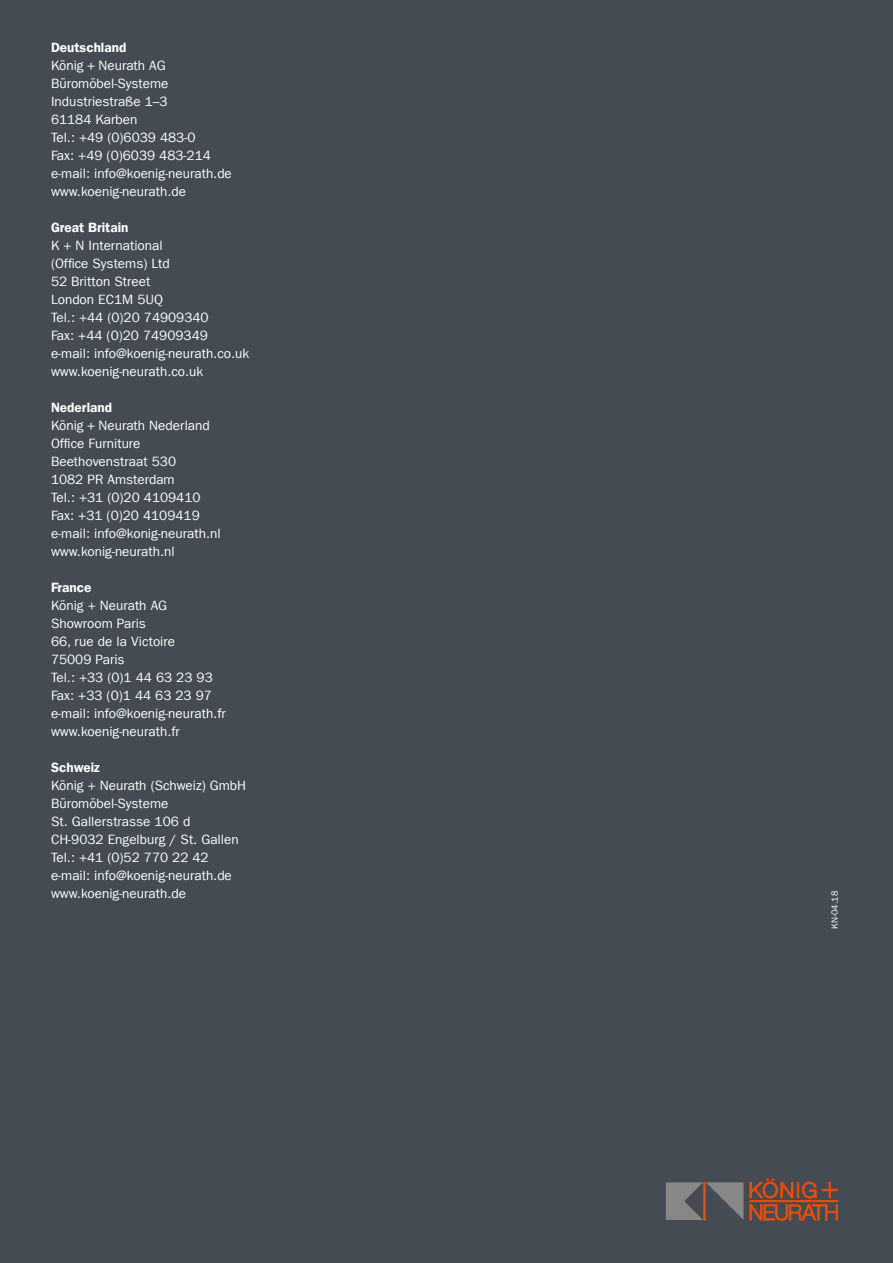
<style>
.page{position:relative;width:893px;height:1263px;background:#454b52}
.page>*{position:absolute;margin:0;border:0;box-sizing:border-box;transform-origin:0 0}
.t1{font:13.5px/18px "Franklin Gothic LT Com";color:#fff}
.t2{font:13.5px "Franklin Gothic LT Com Dm";color:#fff}
.t3{font:9px "Franklin Gothic LT Com";color:#fff}
</style>
<div class="page">
<svg style="left:666px;top:1182px;width:77px;height:38px"></svg>
<svg style="left:750px;top:1179px;width:66px;height:19px"></svg>
<svg style="left:750px;top:1204px;width:88px;height:16px"></svg>
<svg style="left:822px;top:1182px;width:16px;height:16px"></svg>
<div style="left:750px;top:1200px;width:88px;height:2px;background:#e94d0a;border:1px solid #e94d0a"></div>
<hr style="left:704px;top:1182px;width:1px;height:38px;background:#e94d0a">
<p class="t2" style="left:51px;top:39px;width:77px">Deutschland</p>
<p class="t1" style="left:51px;top:56px;width:182px">König + Neurath AG<br>Büromöbel-Systeme<br>Industriestraße 1–3<br>61184 Karben<br>Tel.: +49 (0)6039 483-0<br>Fax: +49 (0)6039 483-214 e-mail: info@koenig-neurath.de www.koenig-neurath.de</p>
<p class="t2" style="left:51px;top:219px;width:79px">Great Britain</p>
<p class="t1" style="left:51px;top:236px;width:200px">K + N International<br>(Office Systems) Ltd<br>52 Britton Street<br>London EC1M 5UQ<br>Tel.: +44 (0)20 74909340<br>Fax: +44 (0)20 74909349 e-mail: info@koenig-neurath.co.uk www.koenig-neurath.co.uk</p>
<p class="t2" style="left:51px;top:399px;width:63px">Nederland</p>
<p class="t1" style="left:51px;top:416px;width:171px">König + Neurath Nederland<br>Office Furniture<br>Beethovenstraat 530<br>1082 PR Amsterdam<br>Tel.: +31 (0)20 4109410<br>Fax: +31 (0)20 4109419 e-mail: info@konig-neurath.nl www.konig-neurath.nl</p>
<p class="t2" style="left:51px;top:579px;width:42px">France</p>
<p class="t1" style="left:51px;top:596px;width:176px">König + Neurath AG<br>Showroom Paris<br>66, rue de la Victoire<br>75009 Paris<br>Tel.: +33 (0)1 44 63 23 93<br>Fax: +33 (0)1 44 63 23 97 e-mail: info@koenig-neurath.fr www.koenig-neurath.fr</p>
<p class="t2" style="left:51px;top:759px;width:50px">Schweiz</p>
<p class="t1" style="left:51px;top:776px;width:196px">König + Neurath (Schweiz) GmbH<br>Büromöbel-Systeme<br>St. Gallerstrasse 106 d<br>CH-9032 Engelburg / St. Gallen<br>Tel.: +41 (0)52 770 22 42 e-mail: info@koenig-neurath.de www.koenig-neurath.de</p>
<p class="t3" style="left:829px;top:928px;width:39px;rotate:-90deg">KN-04.18</p>
</div>
